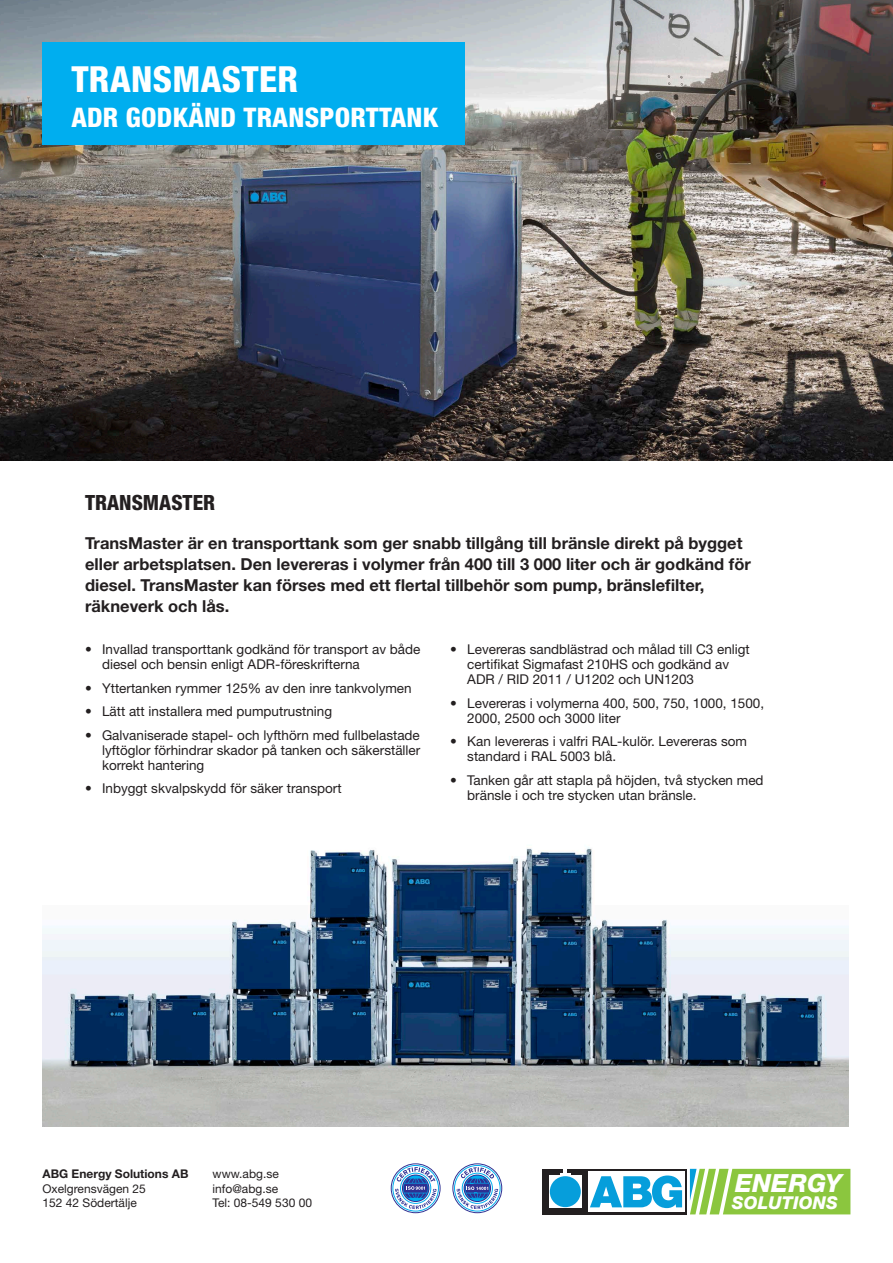
<style>
.page{position:relative;width:893px;height:1263px;background:#fff}
.page>*{position:absolute;margin:0;border:0;box-sizing:border-box;transform-origin:0 0}
.t1{font:800 condensed 36px "Helvetica Neue";letter-spacing:.01em;color:#fff}
.t2{font:800 condensed 27px "Helvetica Neue";letter-spacing:.01em;color:#fff}
.t3{font:italic 800 25.05px "Helvetica Neue";letter-spacing:.01em;color:#fff}
.t4{font:800 condensed 21px "Helvetica Neue";color:#231f20}
.t5{font:italic 800 17.7px "Helvetica Neue";letter-spacing:.01em;color:#fff}
.t6{font:700 16.5px/21px "Helvetica Neue";color:#231f20}
.t7{font:13.5px/15px "Helvetica Neue";color:#231f20}
.t8{font:12px/14.4px "Helvetica Neue";color:#231f20}
.t9{font:700 12px "Helvetica Neue";color:#231f20}
</style>
<div class="page">
<img style="left:0;top:0;width:893px;height:460px">
<div style="left:43px;top:43px;width:422px;height:102px;background:#00aeef"></div>
<div style="left:391px;top:1163px;width:49px;height:50px;border:1px solid #2e3092;border-radius:50%"></div>
<svg style="left:392px;top:1165px;width:47px;height:47px"></svg>
<svg style="left:453px;top:1164px;width:49px;height:49px"></svg>
<div style="left:453px;top:1163px;width:49px;height:50px;border:1px solid #2e3092;border-radius:50%"></div>
<div style="left:454px;top:1165px;width:46px;height:46px;border:1px solid #00aeef;border-radius:50%"></div>
<svg style="left:457px;top:1167px;width:41px;height:42px"></svg>
<div style="left:543px;top:1169px;width:144px;height:45px;background:#231f20"></div>
<svg style="left:549px;top:1175px;width:33px;height:33px"></svg>
<svg style="left:560px;top:1169px;width:11px;height:7px"></svg>
<div style="left:550px;top:1176px;width:31px;height:31px;background:#069edb;border-radius:50%"></div>
<div style="left:588px;top:1171px;width:96px;height:41px;background:#fff"></div>
<svg style="left:590px;top:1175px;width:92px;height:33px"></svg>
<svg style="left:690px;top:1169px;width:160px;height:45px;background:#92ca50"></svg>
<img style="left:43px;top:847px;width:806px;height:280px">
<p class="t1" style="left:71px;top:57px;width:228px">TRANSMASTER</p>
<p class="t2" style="left:71px;top:101px;width:368px">ADR GODKÄND TRANSPORTTANK</p>
<p class="t4" style="left:85px;top:490px;width:132px">TRANSMASTER</p>
<p class="t6" style="left:85px;top:533px;width:667px">TransMaster är en transporttank som ger snabb tillgång till bränsle direkt på bygget eller arbetsplatsen. Den levereras i volymer från 400 till 3 000 liter och är godkänd för diesel. TransMaster kan förses med ett flertal tillbehör som pump, bränslefilter, räkneverk och lås.</p>
<p class="t7" style="left:102px;top:642px;width:320px;text-indent:-17px">• Invallad transporttank godkänd för transport av både diesel och bensin enligt ADR-föreskrifterna</p>
<p class="t7" style="left:85px;top:680px;width:328px">• Yttertanken rymmer 125% av den inre tankvolymen</p>
<p class="t7" style="left:85px;top:704px;width:249px">• Lätt att installera med pumputrustning</p>
<p class="t7" style="left:102px;top:727px;width:320px;text-align:justify;text-indent:-17px">• Galvaniserade stapel- och lyfthörn med fullbelastade lyftöglor förhindrar skador på tanken och säkerställer korrekt hantering</p>
<p class="t7" style="left:85px;top:781px;width:258px">• Inbyggt skvalpskydd för säker transport</p>
<p class="t7" style="left:467px;top:642px;width:284px;text-indent:-17px">• Levereras sandblästrad och målad till C3 enligt certifikat Sigmafast 210HS och godkänd av<br>ADR / RID 2011 / U1202 och UN1203</p>
<p class="t7" style="left:467px;top:695px;width:298px;text-indent:-17px">• Levereras i volymerna 400, 500, 750, 1000, 1500,<br>2000, 2500 och 3000 liter</p>
<p class="t7" style="left:467px;top:734px;width:281px;text-indent:-17px">• Kan levereras i valfri RAL-kulör. Levereras som standard i RAL 5003 blå.</p>
<p class="t7" style="left:467px;top:772px;width:298px;text-indent:-17px">• Tanken går att stapla på höjden, två stycken med bränsle i och tre stycken utan bränsle.</p>
<p class="t9" style="left:43px;top:1167px;width:148px">ABG Energy Solutions AB</p>
<p class="t8" style="left:43px;top:1181px;width:105px">Oxelgrensvägen 25</p>
<p class="t8" style="left:43px;top:1195px;width:96px">152 42 Södertälje</p>
<p class="t8" style="left:213px;top:1167px;width:68px">www.abg.se info@abg.se</p>
<p class="t8" style="left:213px;top:1195px;width:101px">Tel: 08-549 530 00</p>
<p class="t3" style="left:735px;top:1168px;width:108px">ENERGY</p>
<p class="t5" style="left:732px;top:1192px;width:108px">SOLUTIONS</p>
</div>
